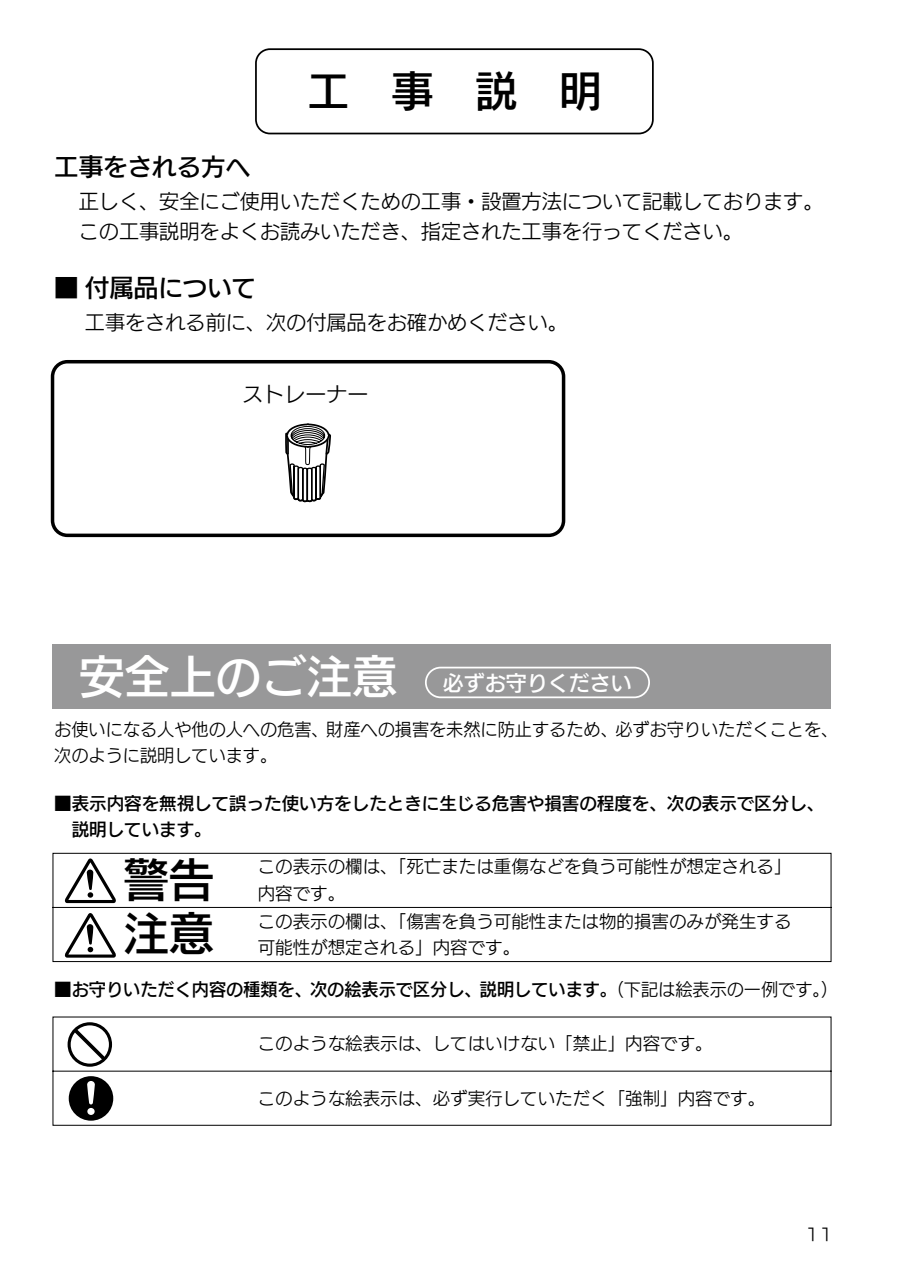
<style>
.page{position:relative;width:903px;height:1275px;background:#fff}
.page>*{position:absolute;margin:0;border:0;box-sizing:border-box;transform-origin:0 0}
.t1{font:45.5px "New Rodin Pro DB";color:#000}
.t2{font:42px "New Rodin Pro DB";color:#000}
.t3{font:24.5px "New Rodin Pro DB";color:#000}
.t4{font:21px "New Rodin Pro DB";color:#fff}
.t5{font:21px "New Rodin Pro M";color:#000}
.t6{font:20.12px/30.1px "New Rodin Pro M";color:#000}
.t7{font:17.5px/26.2px "New Rodin Pro M";color:#000}
.t8{font:17.5px/26.2px "New Rodin Pro DB";color:#000}
.t9{font:17.32px "New Rodin Pro M";color:#000}
.s1{font-size:45.5px}
.s2{font-family:"New Rodin Pro M"}
</style>
<div class="page">
<div style="left:53px;top:644px;width:777px;height:65px;background:#989899"></div>
<div style="left:255px;top:48px;width:399px;height:86px;border:2px solid #000;border-radius:14px"></div>
<svg style="left:285px;top:423px;width:46px;height:80px"></svg>
<div style="left:51px;top:360px;width:514px;height:177px;border:4px solid #000;border-radius:15px"></div>
<svg style="left:52px;top:852px;width:780px;height:110px"></svg>
<svg style="left:52px;top:1016px;width:780px;height:110px"></svg>
<svg style="left:64px;top:858px;width:53px;height:45px"></svg>
<svg style="left:64px;top:912px;width:53px;height:46px"></svg>
<svg style="left:68px;top:1022px;width:44px;height:45px"></svg>
<svg style="left:71px;top:1025px;width:38px;height:39px"></svg>
<svg style="left:74px;top:1029px;width:32px;height:31px"></svg>
<div style="left:69px;top:1076px;width:44px;height:45px;background:#000;border-radius:50%"></div>
<div style="left:87px;top:1108px;width:8px;height:7px;background:#fff;border-radius:50%"></div>
<svg style="left:87px;top:1081px;width:8px;height:23px"></svg>
<div style="left:425px;top:667px;width:225px;height:31px;border:2px solid #fff;border-radius:15px"></div>
<p class="t2" style="left:307px;top:55px;width:296px">工　事　説　明</p>
<p class="t3" style="left:54px;top:146px;width:197px">工事をされる方へ</p>
<p class="t6" style="left:79px;top:185px;width:746px">正しく、安全にご使用いただくための工事・設置方法について記載しております。この工事説明をよくお読みいただき、指定された工事を行ってください。</p>
<p class="t3" style="left:54px;top:266px;width:204px">■ 付属品について</p>
<p class="t6" style="left:85px;top:305px;width:484px">工事をされる前に、次の付属品をお確かめください。</p>
<p class="t5" style="left:243px;top:376px;width:127px">ストレーナー</p>
<p class="t4" style="left:79px;top:665px;width:554px"><span class="s1">安全上のご注意　</span>必ずお守りください</p>
<p class="t7" style="left:54px;top:714px;width:785px">お使いになる人や他の人への危害、財産への損害を未然に防止するため、必ずお守りいただくことを、次のように説明しています。</p>
<p class="t8" style="left:72px;top:789px;width:754px;text-indent:-18px">■表示内容を無視して誤った使い方をしたときに生じる危害や損害の程度を、次の表示で区分し、説明しています。</p>
<p class="t1" style="left:123px;top:840px;width:92px">警告</p>
<p class="t7" style="left:258px;top:852px;width:535px">この表示の欄は、「死亡または重傷などを負う可能性が想定される」内容です。</p>
<p class="t1" style="left:123px;top:895px;width:92px">注意</p>
<p class="t7" style="left:258px;top:907px;width:535px">この表示の欄は、「傷害を負う可能性または物的損害のみが発生する可能性が想定される」内容です。</p>
<p class="t8" style="left:54px;top:974px;width:785px">■お守りいただく内容の種類を、次の絵表示で区分し、説明しています。<span class="s2">（下記は絵表示の一例です。）</span></p>
<p class="t7" style="left:258px;top:1029px;width:456px">このような絵表示は、してはいけない「禁止」内容です。</p>
<p class="t7" style="left:258px;top:1083px;width:509px">このような絵表示は、必ず実行していただく「強制」内容です。</p>
<p class="t9" style="left:805px;top:1219px;width:30px">11</p>
</div>
